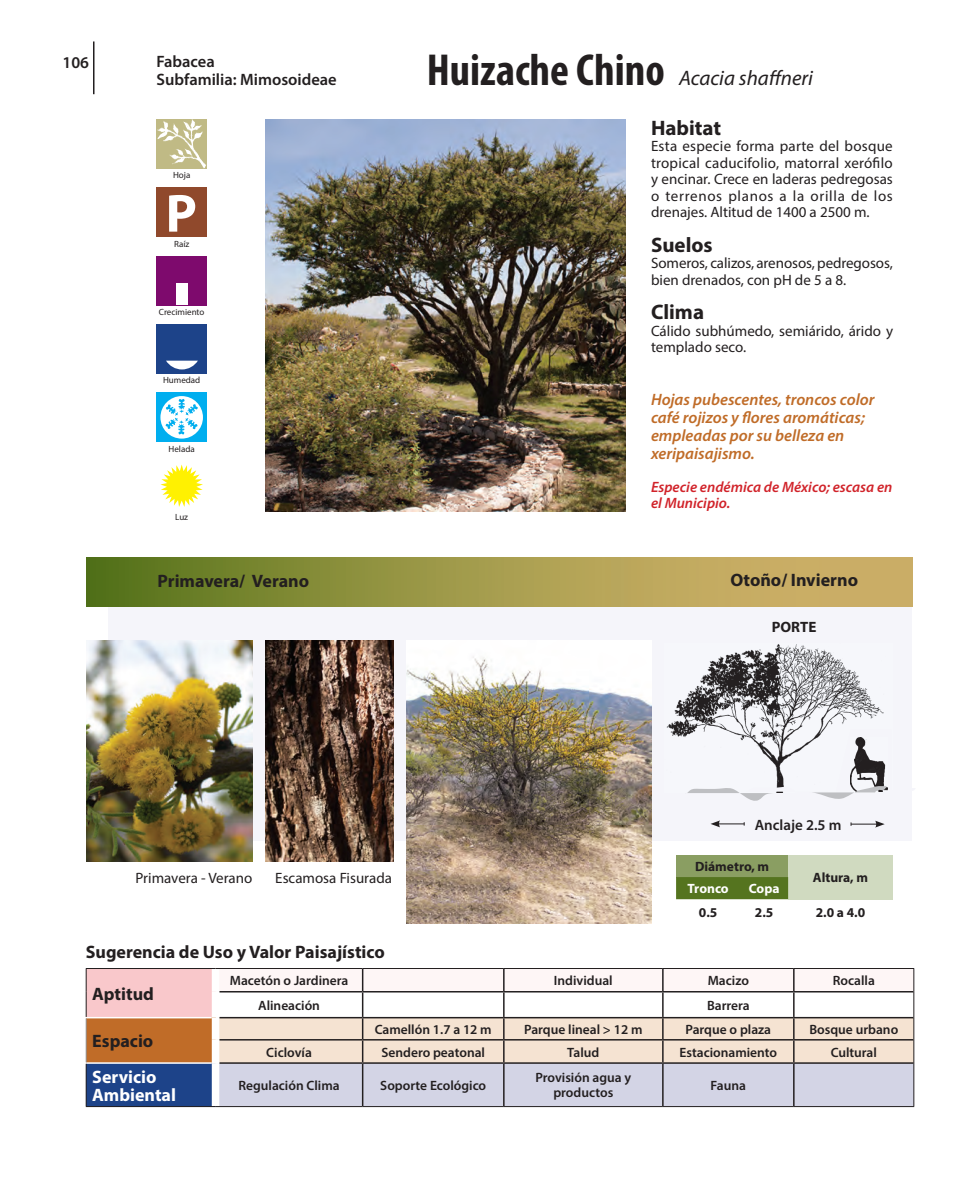
<style>
.page{position:relative;width:978px;height:1191px;background:#fff}
.page>*{position:absolute;margin:0;border:0;box-sizing:border-box;transform-origin:0 0}
.t1{font:700 54px "Myriad Pro";color:#fff}
.t2{font:italic 21px "Myriad Pro";color:#231f20}
.t3{font:700 21px "Myriad Pro";color:#231f20}
.t4{font:700 18px "Myriad Pro";color:#231f20}
.t5{font:700 18px/18px "Myriad Pro";color:#fff}
.t6{font:italic 600 16.5px/18px "Myriad Pro";color:#c06c28}
.t7{font:600 16.5px/18px "Myriad Pro";color:#231f20}
.t8{font:15px/16.5px "Myriad Pro";color:#231f20}
.t9{font:italic 600 15px/16.5px "Myriad Pro";color:#d1232a}
.t10{font:600 15px "Myriad Pro";color:#231f20}
.t11{font:700 15px "Myriad Pro";color:#231f20}
.t12{font:600 13.5px/15px "Myriad Pro";color:#231f20;text-align:center}
.t13{font:700 13.5px "Myriad Pro";color:#231f20}
.t14{font:700 13.5px "Myriad Pro";letter-spacing:-.005em;color:#fff}
.t15{font:9px "Myriad Pro";color:#231f20}
.s1{font-weight:700;font-style:normal;font-stretch:condensed;font-size:45px}
</style>
<div class="page">
<div style="left:108px;top:600px;width:804px;height:241px;background:#f5f5fa"></div>
<img style="left:666px;top:644px;width:218px;height:93px">
<svg style="left:86px;top:557px;width:826px;height:49px;background:#9e9849"></svg>
<img style="left:86px;top:640px;width:166px;height:221px">
<img style="left:265px;top:640px;width:128px;height:221px">
<div style="left:676px;top:855px;width:112px;height:22px;background:#8a9e62"></div>
<div style="left:788px;top:855px;width:105px;height:44px;background:#d0dac0"></div>
<div style="left:676px;top:877px;width:112px;height:22px;background:#55741f"></div>
<svg style="left:711px;top:820px;width:34px;height:7px"></svg>
<svg style="left:851px;top:820px;width:34px;height:7px"></svg>
<img style="left:265px;top:119px;width:360px;height:393px">
<div style="left:86px;top:968px;width:130px;height:49px;background:#f9c8cb"></div>
<div style="left:86px;top:1017px;width:130px;height:46px;background:#c06c28"></div>
<div style="left:86px;top:1063px;width:130px;height:43px;background:#1d4389"></div>
<div style="left:212px;top:969px;width:7px;height:22px;background:#fff"></div>
<div style="left:212px;top:991px;width:7px;height:26px;background:#fff"></div>
<div style="left:212px;top:1017px;width:7px;height:22px;background:#fff"></div>
<div style="left:212px;top:1039px;width:7px;height:24px;background:#fff"></div>
<div style="left:212px;top:1063px;width:7px;height:43px;background:#fff"></div>
<hr style="left:86px;top:1017px;width:126px;height:1px;background:#fff">
<hr style="left:86px;top:1062px;width:126px;height:1px;background:#fff">
<hr style="left:86px;top:968px;width:130px;height:1px;background:#231f20">
<svg style="left:86px;top:969px;width:1px;height:93px"></svg>
<svg style="left:216px;top:968px;width:698px;height:138px"></svg>
<hr style="left:86px;top:1063px;width:1px;height:43px;background:#231f20">
<hr style="left:913px;top:1063px;width:1px;height:43px;background:#231f20">
<hr style="left:86px;top:1106px;width:130px;height:1px;background:#231f20">
<hr style="left:216px;top:1106px;width:147px;height:1px;background:#231f20">
<hr style="left:363px;top:1106px;width:141px;height:1px;background:#231f20">
<hr style="left:504px;top:1106px;width:159px;height:1px;background:#231f20">
<hr style="left:663px;top:1106px;width:131px;height:1px;background:#231f20">
<hr style="left:794px;top:1106px;width:120px;height:1px;background:#231f20">
<img style="left:406px;top:658px;width:245px;height:265px">
<svg style="left:685px;top:729px;width:203px;height:72px"></svg>
<div style="left:157px;top:256px;width:50px;height:49px;background:#7e0a6d"></div>
<div style="left:176px;top:283px;width:11px;height:22px;background:#fff"></div>
<div style="left:157px;top:187px;width:50px;height:50px;background:#90492c"></div>
<div style="left:157px;top:119px;width:50px;height:49px;background:#c0ba85"></div>
<div style="left:157px;top:324px;width:50px;height:49px;background:#1d4389"></div>
<div style="left:157px;top:393px;width:50px;height:49px;background:#00aeef"></div>
<svg style="left:160px;top:396px;width:43px;height:42px"></svg>
<svg style="left:160px;top:464px;width:43px;height:43px"></svg>
<svg style="left:166px;top:361px;width:32px;height:8px"></svg>
<svg style="left:157px;top:119px;width:49px;height:49px"></svg>
<hr style="left:93px;top:41px;width:2px;height:53px;background:#231f20">
<p class="t7" style="left:63px;top:53px;width:28px">106</p>
<p class="t7" style="left:156px;top:52px;width:182px">Fabacea<br>Subfamilia: Mimosoideae</p>
<p class="t15" style="left:173px;top:170px;width:19px">Hoja</p>
<h1 class="t1" style="left:166px;top:178px;width:33px">P</h1>
<p class="t15" style="left:174px;top:238px;width:17px">Raíz</p>
<p class="t15" style="left:159px;top:306px;width:47px">Crecimiento</p>
<p class="t15" style="left:163px;top:375px;width:39px">Humedad</p>
<p class="t15" style="left:169px;top:443px;width:28px">Helada</p>
<p class="t15" style="left:175px;top:512px;width:14px">Luz</p>
<h2 class="t2" style="left:427px;top:65px;width:388px"><span class="s1">Huizache Chino</span> Acacia shaffneri</h2>
<h2 class="t3" style="left:651px;top:114px;width:72px">Habitat</h2>
<p class="t8" style="left:651px;top:138px;width:243px;text-align:justify">Esta especie forma parte del bosque tropical caducifolio, matorral xerófilo y encinar. Crece en laderas pedregosas o terrenos planos a la orilla de los drenajes. Altitud de 1400 a 2500 m.</p>
<h2 class="t3" style="left:651px;top:231px;width:63px">Suelos</h2>
<p class="t8" style="left:651px;top:255px;width:243px">Someros, calizos, arenosos, pedregosos, bien drenados, con pH de 5 a 8.</p>
<h2 class="t3" style="left:651px;top:299px;width:55px">Clima</h2>
<p class="t8" style="left:651px;top:322px;width:244px">Cálido subhúmedo, semiárido, árido y templado seco.</p>
<p class="t6" style="left:651px;top:390px;width:225px">Hojas pubescentes, troncos color café rojizos y flores aromáticas; empleadas por su belleza en xeripaisajismo.</p>
<p class="t9" style="left:651px;top:478px;width:243px">Especie endémica de México; escasa en el Municipio.</p>
<p class="t4" style="left:158px;top:569px;width:153px">Primavera/ Verano</p>
<p class="t4" style="left:730px;top:568px;width:129px">Otoño/ Invierno</p>
<p class="t11" style="left:772px;top:617px;width:46px">PORTE</p>
<p class="t8" style="left:135px;top:869px;width:118px">Primavera - Verano</p>
<p class="t8" style="left:275px;top:869px;width:118px">Escamosa Fisurada</p>
<p class="t10" style="left:755px;top:815px;width:88px">Anclaje 2.5 m</p>
<p class="t13" style="left:695px;top:857px;width:76px">Diámetro, m</p>
<p class="t13" style="left:813px;top:868px;width:57px">Altura, m</p>
<p class="t14" style="left:688px;top:880px;width:43px">Tronco</p>
<p class="t14" style="left:749px;top:880px;width:32px">Copa</p>
<p class="t13" style="left:699px;top:903px;width:20px">0.5</p>
<p class="t13" style="left:755px;top:903px;width:20px">2.5</p>
<p class="t13" style="left:816px;top:903px;width:51px">2.0 a 4.0</p>
<p class="t4" style="left:86px;top:940px;width:301px">Sugerencia de Uso y Valor Paisajístico</p>
<p class="t4" style="left:92px;top:982px;width:63px">Aptitud</p>
<p class="t12" style="left:230px;top:972px;width:120px">Macetón o Jardinera</p>
<p class="t12" style="left:554px;top:972px;width:60px">Individual</p>
<p class="t12" style="left:708px;top:972px;width:43px">Macizo</p>
<p class="t12" style="left:833px;top:972px;width:44px">Rocalla</p>
<p class="t12" style="left:258px;top:997px;width:63px">Alineación</p>
<p class="t12" style="left:707px;top:997px;width:44px">Barrera</p>
<p class="t4" style="left:92px;top:1029px;width:63px">Espacio</p>
<p class="t12" style="left:375px;top:1021px;width:118px">Camellón 1.7 a 12 m</p>
<p class="t12" style="left:524px;top:1021px;width:120px">Parque lineal &gt; 12 m</p>
<p class="t12" style="left:685px;top:1021px;width:87px">Parque o plaza</p>
<p class="t12" style="left:809px;top:1021px;width:90px">Bosque urbano</p>
<p class="t12" style="left:266px;top:1044px;width:47px">Ciclovía</p>
<p class="t12" style="left:381px;top:1044px;width:105px">Sendero peatonal</p>
<p class="t12" style="left:567px;top:1044px;width:34px">Talud</p>
<p class="t12" style="left:679px;top:1044px;width:99px">Estacionamiento</p>
<p class="t12" style="left:831px;top:1044px;width:48px">Cultural</p>
<p class="t5" style="left:92px;top:1067px;width:85px">Servicio<br>Ambiental</p>
<p class="t12" style="left:238px;top:1077px;width:103px">Regulación Clima</p>
<p class="t12" style="left:380px;top:1077px;width:107px">Soporte Ecológico</p>
<p class="t12" style="left:535px;top:1070px;width:97px">Provisión agua y productos</p>
<p class="t12" style="left:711px;top:1077px;width:37px">Fauna</p>
</div>
